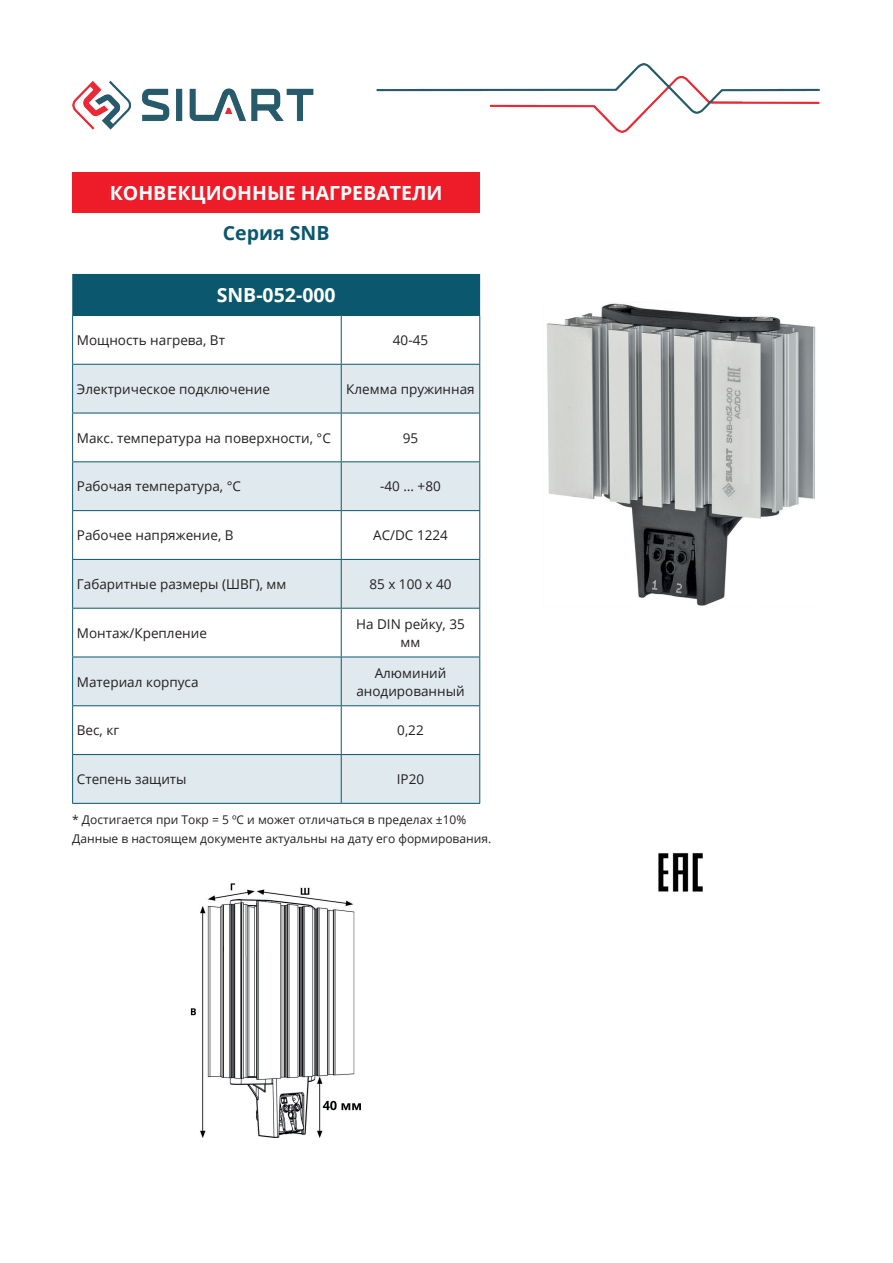
<style>
.page{position:relative;width:893px;height:1263px;background:#fff}
.page>*{position:absolute;margin:0;border:0;box-sizing:border-box;transform-origin:0 0}
.t1{font:700 19.5px "Open Sans";color:#fff}
.t2{font:700 19.5px "Open Sans";color:#0b576d}
.t3{font:13.5px/18px "Open Sans";color:#231f20;text-align:center}
.t4{font:12px/19.5px "Open Sans";color:#231f20}
</style>
<div class="page">
<img style="left:72px;top:64px;width:747px;height:68px">
<div style="left:72px;top:172px;width:408px;height:41px;background:#ee1c28"></div>
<div style="left:73px;top:275px;width:406px;height:39px;background:#0b576d"></div>
<div style="left:72px;top:274px;width:408px;height:41px;border:2px solid #0b576d"></div>
<div style="left:73px;top:365px;width:406px;height:48px;background:#e0e9ee"></div>
<svg style="left:73px;top:462px;width:406px;height:341px;fill:#e0e9ee"></svg>
<hr style="left:72px;top:315px;width:269px;height:1px;background:#0b576d">
<hr style="left:72px;top:316px;width:1px;height:48px;background:#0b576d">
<hr style="left:341px;top:315px;width:139px;height:1px;background:#0b576d">
<hr style="left:341px;top:316px;width:1px;height:48px;background:#0b576d">
<hr style="left:479px;top:316px;width:1px;height:48px;background:#0b576d">
<hr style="left:72px;top:364px;width:269px;height:1px;background:#0b576d">
<hr style="left:72px;top:365px;width:1px;height:48px;background:#0b576d">
<hr style="left:341px;top:364px;width:139px;height:1px;background:#0b576d">
<hr style="left:341px;top:365px;width:1px;height:48px;background:#0b576d">
<hr style="left:479px;top:365px;width:1px;height:48px;background:#0b576d">
<hr style="left:72px;top:413px;width:269px;height:1px;background:#0b576d">
<hr style="left:72px;top:413px;width:1px;height:48px;background:#0b576d">
<hr style="left:341px;top:413px;width:139px;height:1px;background:#0b576d">
<hr style="left:341px;top:413px;width:1px;height:48px;background:#0b576d">
<hr style="left:479px;top:413px;width:1px;height:48px;background:#0b576d">
<hr style="left:72px;top:461px;width:269px;height:1px;background:#0b576d">
<hr style="left:72px;top:462px;width:1px;height:48px;background:#0b576d">
<hr style="left:341px;top:461px;width:139px;height:1px;background:#0b576d">
<hr style="left:341px;top:462px;width:1px;height:48px;background:#0b576d">
<hr style="left:479px;top:462px;width:1px;height:48px;background:#0b576d">
<hr style="left:72px;top:510px;width:269px;height:1px;background:#0b576d">
<hr style="left:72px;top:511px;width:1px;height:48px;background:#0b576d">
<hr style="left:341px;top:510px;width:139px;height:1px;background:#0b576d">
<hr style="left:341px;top:511px;width:1px;height:48px;background:#0b576d">
<hr style="left:479px;top:511px;width:1px;height:48px;background:#0b576d">
<hr style="left:72px;top:559px;width:269px;height:1px;background:#0b576d">
<hr style="left:72px;top:560px;width:1px;height:48px;background:#0b576d">
<hr style="left:341px;top:559px;width:139px;height:1px;background:#0b576d">
<hr style="left:341px;top:560px;width:1px;height:48px;background:#0b576d">
<hr style="left:479px;top:560px;width:1px;height:48px;background:#0b576d">
<hr style="left:72px;top:608px;width:269px;height:1px;background:#0b576d">
<hr style="left:72px;top:608px;width:1px;height:49px;background:#0b576d">
<hr style="left:341px;top:608px;width:139px;height:1px;background:#0b576d">
<hr style="left:341px;top:608px;width:1px;height:49px;background:#0b576d">
<hr style="left:479px;top:608px;width:1px;height:49px;background:#0b576d">
<hr style="left:72px;top:657px;width:269px;height:1px;background:#0b576d">
<hr style="left:72px;top:657px;width:1px;height:48px;background:#0b576d">
<hr style="left:341px;top:657px;width:139px;height:1px;background:#0b576d">
<hr style="left:341px;top:657px;width:1px;height:48px;background:#0b576d">
<hr style="left:479px;top:657px;width:1px;height:48px;background:#0b576d">
<hr style="left:72px;top:705px;width:269px;height:1px;background:#0b576d">
<hr style="left:72px;top:706px;width:1px;height:48px;background:#0b576d">
<hr style="left:341px;top:705px;width:139px;height:1px;background:#0b576d">
<hr style="left:341px;top:706px;width:1px;height:48px;background:#0b576d">
<hr style="left:479px;top:706px;width:1px;height:48px;background:#0b576d">
<hr style="left:72px;top:754px;width:269px;height:1px;background:#0b576d">
<hr style="left:72px;top:755px;width:1px;height:48px;background:#0b576d">
<hr style="left:341px;top:754px;width:139px;height:1px;background:#0b576d">
<hr style="left:341px;top:755px;width:1px;height:48px;background:#0b576d">
<hr style="left:479px;top:755px;width:1px;height:48px;background:#0b576d">
<hr style="left:72px;top:803px;width:269px;height:1px;background:#0b576d">
<hr style="left:341px;top:803px;width:139px;height:1px;background:#0b576d">
<img style="left:546px;top:303px;width:270px;height:303px">
<img style="left:190px;top:883px;width:171px;height:254px">
<img style="left:658px;top:853px;width:45px;height:39px">
<h1 class="t1" style="left:110px;top:179px;width:334px">КОНВЕКЦИОННЫЕ НАГРЕВАТЕЛИ</h1>
<h1 class="t2" style="left:223px;top:219px;width:108px">Серия SNB</h1>
<h1 class="t1" style="left:217px;top:281px;width:121px">SNB-052-000</h1>
<p class="t3" style="left:77px;top:331px;width:150px">Мощность нагрева, Вт</p>
<p class="t3" style="left:393px;top:331px;width:37px">40-45</p>
<p class="t3" style="left:77px;top:380px;width:195px">Электрическое подключение</p>
<p class="t3" style="left:346px;top:380px;width:130px">Клемма пружинная</p>
<p class="t3" style="left:77px;top:428px;width:256px">Макс. температура на поверхности, °С</p>
<p class="t3" style="left:403px;top:428px;width:17px">95</p>
<p class="t3" style="left:77px;top:477px;width:166px">Рабочая температура, °С</p>
<p class="t3" style="left:380px;top:477px;width:62px">-40 … +80</p>
<p class="t3" style="left:77px;top:526px;width:158px">Рабочее напряжение, В</p>
<p class="t3" style="left:373px;top:526px;width:76px">AC/DC 1224</p>
<p class="t3" style="left:77px;top:575px;width:211px">Габаритные размеры (ШВГ), мм</p>
<p class="t3" style="left:369px;top:575px;width:84px">85 х 100 х 40</p>
<p class="t3" style="left:77px;top:623px;width:132px">Монтаж/Крепление</p>
<p class="t3" style="left:356px;top:614px;width:110px">На DIN рейку, 35 мм</p>
<p class="t3" style="left:77px;top:672px;width:123px">Материал корпуса</p>
<p class="t3" style="left:356px;top:663px;width:110px">Алюминий анодированный</p>
<p class="t3" style="left:77px;top:721px;width:44px">Вес, кг</p>
<p class="t3" style="left:397px;top:721px;width:28px">0,22</p>
<p class="t3" style="left:77px;top:770px;width:111px">Степень защиты</p>
<p class="t3" style="left:397px;top:770px;width:29px">IP20</p>
<p class="t4" style="left:72px;top:809px;width:420px">* Достигается при Tокр = 5 ºC и может отличаться в пределах ±10%<br>Данные в настоящем документе актуальны на дату его формирования.</p>
</div>
